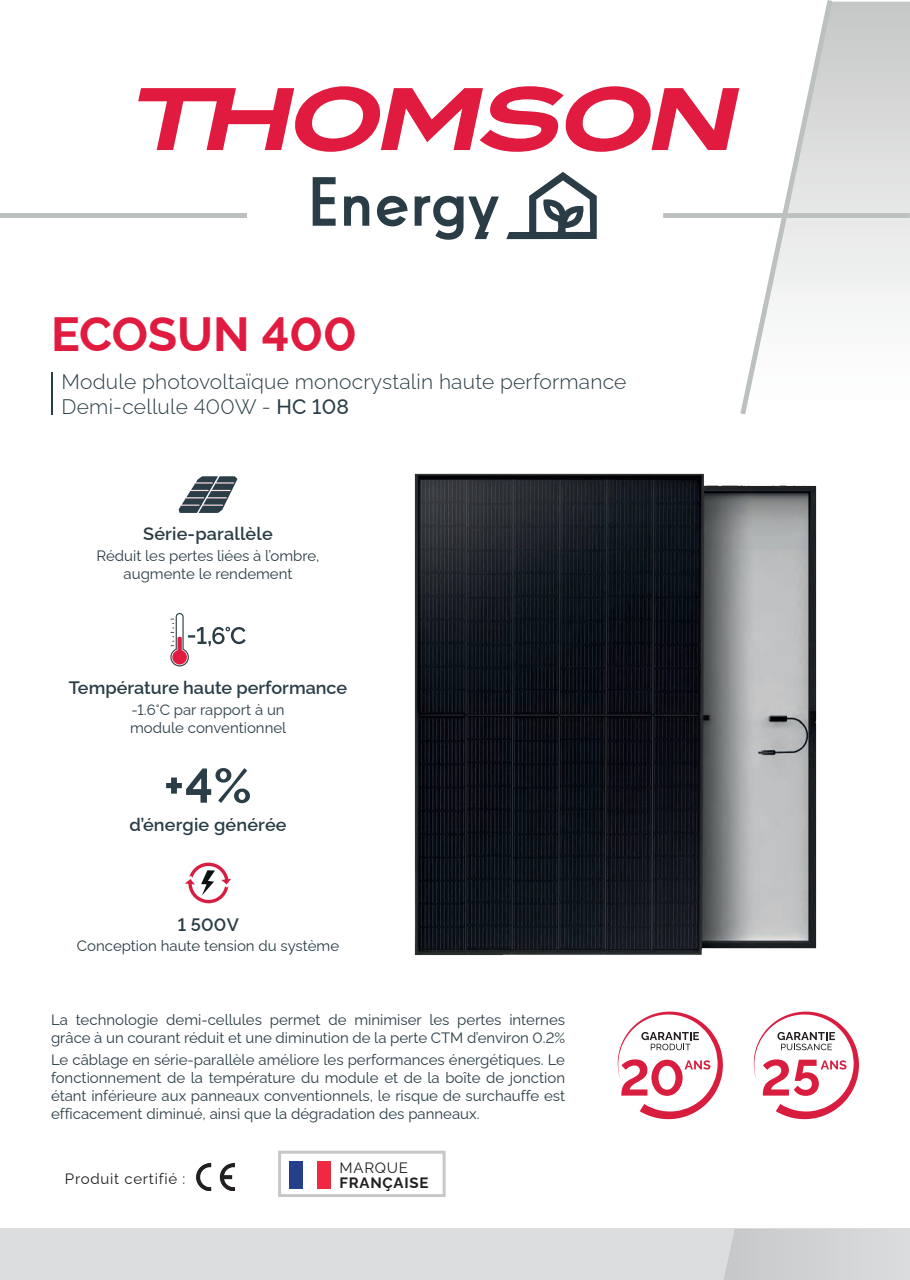
<style>
.page{position:relative;width:910px;height:1280px;background:#fff}
.page>*{position:absolute;margin:0;border:0;box-sizing:border-box;transform-origin:0 0}
.t1{font:700 48px "Raleway";color:#e11b3f}
.t2{font:300 21px/25.2px "Raleway";letter-spacing:.01em;color:#2a3d46}
.t3{font:600 18px "Raleway";letter-spacing:.01em;color:#2a3d46}
.t4{font:600 18px "Raleway";color:#2b3d47}
.t5{font:15px/18px "Raleway";color:#2a3d46}
.t6{font:15px/18px "Raleway";color:#2b3d47}
.t7{font:15px "Raleway";letter-spacing:.05em;color:#231f20}
.t8{font:700 15px "Raleway";letter-spacing:.05em;color:#231f20}
.s1{font-weight:500}
</style>
<div class="page">
<hr style="left:51px;top:372px;width:1px;height:42px;background:#2a3d46">
<img style="left:414px;top:473px;width:403px;height:482px">
<img style="left:196px;top:1163px;width:39px;height:28px">
<svg style="left:185px;top:863px;width:46px;height:40px"></svg>
<svg style="left:179px;top:476px;width:58px;height:37px"></svg>
<svg style="left:170px;top:613px;width:76px;height:53px"></svg>
<svg style="left:663px;top:0;width:247px;height:414px"></svg>
<div style="left:0;top:213px;width:247px;height:5px;background:#bcc0c1"></div>
<svg style="left:138px;top:86px;width:601px;height:66px"></svg>
<svg style="left:506px;top:172px;width:91px;height:67px"></svg>
<svg style="left:313px;top:177px;width:23px;height:49px"></svg>
<svg style="left:344px;top:196px;width:25px;height:30px"></svg>
<svg style="left:377px;top:196px;width:30px;height:30px"></svg>
<svg style="left:415px;top:196px;width:84px;height:44px"></svg>
<div style="left:290px;top:1161px;width:13px;height:27px;background:#25408b"></div>
<div style="left:317px;top:1161px;width:14px;height:27px;background:#ed2a42"></div>
<div style="left:0;top:1229px;width:910px;height:51px;background:#dcdddf"></div>
<div style="left:724px;top:1229px;width:98px;height:51px;background:#cdced0"></div>
<svg style="left:166px;top:768px;width:84px;height:35px"></svg>
<svg style="left:617px;top:1011px;width:106px;height:109px"></svg>
<svg style="left:753px;top:1011px;width:106px;height:109px"></svg>
<h1 class="t1" style="left:51px;top:297px;width:307px">ECOSUN 400</h1>
<h2 class="t2" style="left:62px;top:366px;width:566px">Module photovoltaïque monocrystalin haute performance<br>Demi-cellule 400W - <span class="s1">HC 108</span></h2>
<p class="t3" style="left:143px;top:520px;width:131px">Série-parallèle</p>
<p class="t5" style="left:96px;top:545px;width:225px;text-align:center">Réduit les pertes liées à l’ombre, augmente le rendement</p>
<p class="t4" style="left:69px;top:674px;width:280px">Température haute performance</p>
<p class="t6" style="left:130px;top:699px;width:158px">-1.6°C par rapport à un module conventionnel</p>
<p class="t3" style="left:129px;top:810px;width:159px">d’énergie générée</p>
<p class="t3" style="left:178px;top:910px;width:63px">1 500V</p>
<p class="t5" style="left:77px;top:935px;width:264px">Conception haute tension du système</p>
<p class="t5" style="left:51px;top:1009px;width:516px">La technologie demi-cellules permet de minimiser les pertes internes grâce à un courant réduit et une diminution de la perte CTM d’environ 0.2%</p>
<p class="t5" style="left:51px;top:1049px;width:516px;text-align:justify">Le câblage en série-parallèle améliore les performances énergétiques. Le fonctionnement de la température du module et de la boîte de jonction étant inférieure aux panneaux conventionnels, le risque de surchauffe est efficacement diminué, ainsi que la dégradation des panneaux.</p>
<p class="t7" style="left:65px;top:1167px;width:122px">Produit certifié :</p>
<p class="t7" style="left:340px;top:1156px;width:70px">MARQUE</p>
<p class="t8" style="left:340px;top:1171px;width:90px">FRANÇAISE</p>
</div>
